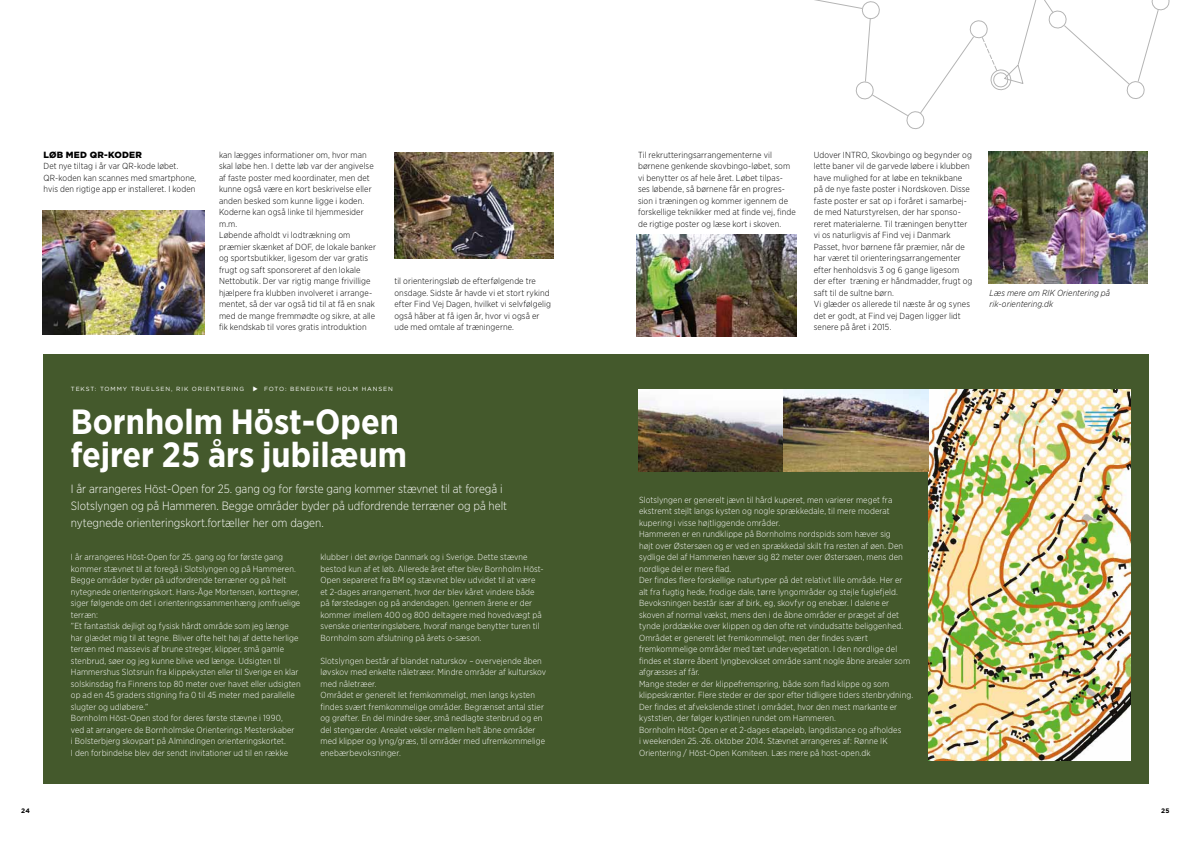
<style>
.page{position:relative;width:1191px;height:842px;background:#fff}
.page>*{position:absolute;margin:0;border:0;box-sizing:border-box;transform-origin:0 0}
.t1{font:700 35px/33px "Gotham Narrow";color:#fff}
.t2{font:300 12px/17px "Gotham Narrow";color:#fff}
.t3{font:900 9px "Gotham";letter-spacing:.02em;color:#000}
.t4{font:300 8.8px/11.5px "Gotham Narrow";letter-spacing:.01em;color:#fff}
.t5{font:300 8.8px/11.5px "Gotham Narrow";letter-spacing:.01em;color:#000}
.t6{font:italic 300 8.8px/11.5px "Gotham Narrow";letter-spacing:.005em;color:#000}
.t7{font:700 6.5px "Gotham";color:#000}
.t8{font:6px "Gotham";letter-spacing:.15em;color:#fff}
</style>
<div class="page">
<div style="left:43px;top:354px;width:1105px;height:429px;background:#44592c"></div>
<img style="left:928px;top:389px;width:202px;height:371px">
<img style="left:638px;top:389px;width:290px;height:82px">
<img style="left:43px;top:210px;width:162px;height:124px">
<img style="left:988px;top:151px;width:159px;height:133px">
<img style="left:394px;top:153px;width:159px;height:105px">
<img style="left:636px;top:234px;width:161px;height:102px">
<svg style="left:814px;top:0;width:356px;height:129px"></svg>
<p class="t3" style="left:44px;top:148px;width:100px">LØB MED QR-KODER</p>
<p class="t5" style="left:44px;top:160px;width:154px">Det nye tiltag i år var QR-kode løbet.<br>QR-koden kan scannes med smartphone, hvis den rigtige app er installeret. I koden</p>
<p class="t5" style="left:219px;top:149px;width:158px">kan lægges informationer om, hvor man skal løbe hen. I dette løb var der angivelse af faste poster med koordinater, men det kunne også være en kort beskrivelse eller anden besked som kunne ligge i koden.<br>Koderne kan også linke til hjemmesider m.m.<br>Løbende afholdt vi lodtrækning om præmier skænket af DOF, de lokale banker og sportsbutikker, ligesom der var gratis frugt og saft sponsoreret af den lokale Nettobutik. Der var rigtig mange frivillige hjælpere fra klubben involveret i arrange&shy;mentet, så der var også tid til at få en snak med de mange fremmødte og sikre, at alle fik kendskab til vores gratis introduktion</p>
<p class="t5" style="left:394px;top:275px;width:158px">til orienteringsløb de efterfølgende tre onsdage. Sidste år havde vi et stort rykind efter Find Vej Dagen, hvilket vi selvfølgelig også håber at få igen år, hvor vi også er ude med omtale af træningerne.</p>
<p class="t8" style="left:71px;top:385px;width:111px">TEKST: TOMMY TRU ELSEN, RIK</p>
<p class="t8" style="left:192px;top:385px;width:54px">O RIENTERING</p>
<p class="t8" style="left:253px;top:385px;width:141px">◆ FOTO: B ENEDIKTE H OLM HANSEN</p>
<h1 class="t1" style="left:71px;top:404px;width:338px">Bornholm Höst-Open fejrer 25 års jubilæum</h1>
<h2 class="t2" style="left:71px;top:480px;width:438px">I år arrangeres Höst-Open for 25. gang og for første gang kommer stævnet til at foregå i<br>Slotslyngen og på Hammeren. Begge områder byder på udfordrende terræner og på helt nytegnede orienteringskort.fortæller her om dagen.</h2>
<p class="t4" style="left:71px;top:551px;width:231px">I år arrangeres Höst-Open for 25. gang og for første gang kommer stævnet til at foregå i Slotslyngen og på Hammeren.<br>Begge områder byder på udfordrende terræner og på helt nytegnede orienteringskort. Hans-Åge Mortensen, korttegner, siger følgende om det i orienteringssammenhæng jomfruelige terræn:<br>”Et fantastisk dejligt og fysisk hårdt område som jeg længe har glædet mig til at tegne. Bliver ofte helt høj af dette herlige terræn med massevis af brune streger, klipper, små gamle stenbrud, søer og jeg kunne blive ved længe. Udsigten til Hammershus Slotsruin fra klippekysten eller til Sverige en klar solskinsdag fra Finnens top 80 meter over havet eller udsigten op ad en 45 graders stigning fra 0 til 45 meter med parallelle slugter og udløbere.”<br>Bornholm Höst-Open stod for deres første stævne i 1990,<br>ved at arrangere de Bornholmske Orienterings Mesterskaber<br>i Bolsterbjerg skovpart på Almindingen orienteringskortet.<br>I den forbindelse blev der sendt invitationer ud til en række</p>
<p class="t4" style="left:320px;top:551px;width:225px">klubber i det øvrige Danmark og i Sverige. Dette stævne bestod kun af et løb. Allerede året efter blev Bornholm Höst-Open separeret fra BM og stævnet blev udvidet til at være et 2-dages arrangement, hvor der blev kåret vindere både på førstedagen og på andendagen. Igennem årene er der kommer imellem 400 og 800 deltagere med hovedvægt på svenske orienteringsløbere, hvoraf mange benytter turen til Bornholm som afslutning på årets o-sæson.</p>
<p class="t4" style="left:320px;top:655px;width:227px">Slotslyngen består af blandet naturskov – overvejende åben løvskov med enkelte nåletræer. Mindre områder af kulturskov med nåletræer.<br>Området er generelt let fremkommeligt, men langs kysten findes svært fremkommelige områder. Begrænset antal stier og grøfter. En del mindre søer, små nedlagte stenbrud og en del stengærder. Arealet veksler mellem helt åbne områder med klipper og lyng/græs, til områder med ufremkommelige enebærbevoksninger.</p>
<p class="t5" style="left:638px;top:149px;width:159px">Til rekrutteringsarrangementerne vil børnene genkende skovbingo-løbet, som vi benytter os af hele året. Løbet tilpas&shy;ses løbende, så børnene får en progres&shy;sion i træningen og kommer igennem de forskellige teknikker med at finde vej, finde de rigtige poster og læse kort i skoven.</p>
<p class="t5" style="left:814px;top:149px;width:160px">Udover INTRO, Skovbingo og begynder og lette baner vil de garvede løbere i klubben have mulighed for at løbe en teknikbane på de nye faste poster i Nordskoven. Disse faste poster er sat op i foråret i samarbej&shy;de med Naturstyrelsen, der har sponso&shy;reret materialerne. Til træningen benytter vi os naturligvis af Find vej i Danmark Passet, hvor børnene får præmier, når de har været til orienteringsarrangementer efter henholdsvis 3 og 6 gange ligesom der efter træning er håndmadder, frugt og saft til de sultne børn.<br>Vi glæder os allerede til næste år og synes det er godt, at Find vej Dagen ligger lidt senere på året i 2015.</p>
<p class="t6" style="left:989px;top:287px;width:122px">Læs mere om RIK Orientering på rik-orientering.dk</p>
<p class="t4" style="left:639px;top:494px;width:276px">Slotslyngen er generelt jævn til hård kuperet, men varierer meget fra ekstremt stejlt langs kysten og nogle sprækkedale, til mere moderat kupering i visse højtliggende områder.<br>Hammeren er en rundklippe på Bornholms nordspids som hæver sig<br>højt over Østersøen og er ved en sprækkedal skilt fra resten af øen. Den sydlige del af Hammeren hæver sig 82 meter over Østersøen, mens den nordlige del er mere flad.<br>Der findes flere forskellige naturtyper på det relativt lille område. Her er alt fra fugtig hede, frodige dale, tørre lyngområder og stejle fuglefjeld.<br>Bevoksningen består især af birk, eg, skovfyr og enebær. l dalene er skoven af normal vækst, mens den i de åbne områder er præget af det tynde jorddække over klippen og den ofte ret vindudsatte beliggenhed.<br>Området er generelt let fremkommeligt, men der findes svært fremkommelige områder med tæt undervegetation. I den nordlige del findes et større åbent lyngbevokset område samt nogle åbne arealer som afgræsses af får.<br>Mange steder er der klippefremspring, både som flad klippe og som klippeskrænter. Flere steder er der spor efter tidligere tiders stenbrydning.<br>Der findes et afvekslende stinet i området, hvor den mest markante er kyststien, der følger kystlinjen rundet om Hammeren.<br>Bornholm Höst-Open er et 2-dages etapeløb, langdistance og afholdes<br>i weekenden 25.-26. oktober 2014. Stævnet arrangeres af: Rønne IK Orientering / Höst-Open Komiteen. Læs mere på host-open.dk</p>
<p class="t7" style="left:21px;top:806px;width:10px">24</p>
<p class="t7" style="left:1161px;top:806px;width:10px">25</p>
</div>
